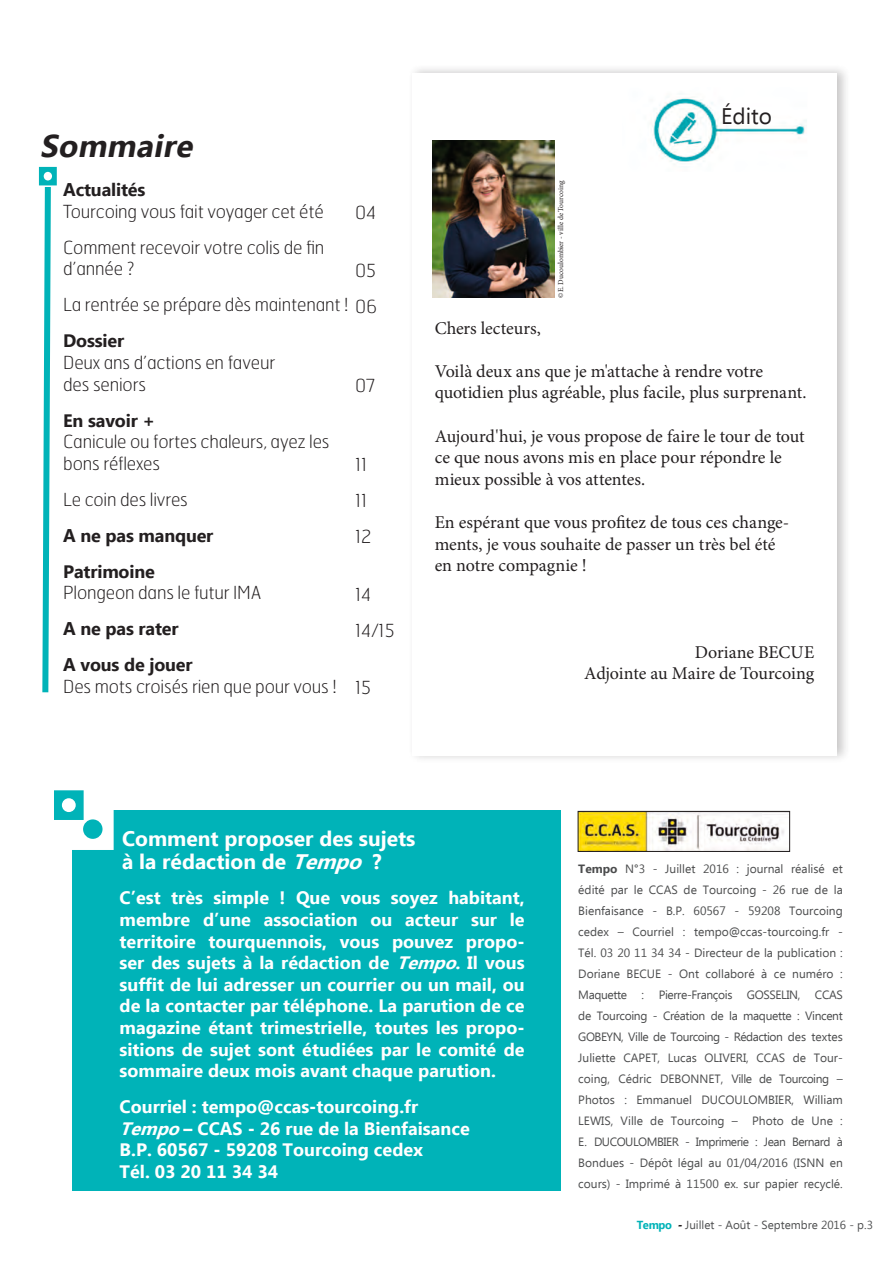
<style>
.page{position:relative;width:893px;height:1263px;background:#fff}
.page>*{position:absolute;margin:0;border:0;box-sizing:border-box;transform-origin:0 0}
.t1{font:italic 700 31.5px "Ebrima";color:#231f20}
.t2{font:22.5px "Ebrima";color:#231f20}
.t3{font:700 21px "Ebrima";color:#fff}
.t4{font:700 18px/21.6px "Ebrima";color:#fff;text-align:justify}
.t5{font:18px/21.6px "Minion Pro";letter-spacing:-.005em;color:#231f20}
.t6{font:100 18px/21.6px "Hermes FB";letter-spacing:-.01em;color:#231f20}
.t7{font:700 18px "Ebrima";letter-spacing:-.01em;color:#231f20}
.t8{font:12px/21px "Ebrima";color:#4b4c4d;text-align:justify}
.t9{font:12px "Ebrima";letter-spacing:-.03em;color:#4b4c4d}
.t10{font:11.7px "Ebrima";color:#4e4f50}
.t11{font:7.5px "Minion Pro";color:#231f20}
.s1{font-style:italic}
.s2{font-weight:700}
.s3{font-weight:700;color:#00b3b8}
.s4{font-weight:700;font-style:italic;color:#231f20}
</style>
<div class="page">
<div style="left:72px;top:810px;width:489px;height:381px;background:#00b3b8"></div>
<div style="left:407px;top:63px;width:443px;height:700px;background:#231f20;opacity:.25"></div>
<div style="left:412px;top:74px;width:425px;height:682px;background:#fff"></div>
<img style="left:652px;top:98px;width:155px;height:64px">
<svg style="left:54px;top:790px;width:60px;height:60px"></svg>
<img style="left:432px;top:140px;width:123px;height:157px">
<svg style="left:39px;top:167px;width:18px;height:526px"></svg>
<img style="left:580px;top:813px;width:206px;height:37px">
<div style="left:578px;top:811px;width:212px;height:41px;border:1px solid #231f20"></div>
<p class="t1" style="left:40px;top:122px;width:163px">Sommaire</p>
<p class="t7" style="left:63px;top:176px;width:84px">Actualités</p>
<p class="t6" style="left:63px;top:200px;width:262px">Tourcoing vous fait voyager cet été</p>
<p class="t6" style="left:63px;top:236px;width:263px">Comment recevoir votre colis de fin d’année ?</p>
<p class="t6" style="left:63px;top:294px;width:315px">La rentrée se prépare dès maintenant ! 06</p>
<p class="t7" style="left:63px;top:328px;width:63px">Dossier</p>
<p class="t6" style="left:63px;top:351px;width:213px">Deux ans d’actions en faveur</p>
<p class="t6" style="left:63px;top:373px;width:84px">des seniors</p>
<p class="t7" style="left:63px;top:407px;width:93px">En savoir +</p>
<p class="t6" style="left:63px;top:430px;width:268px">Canicule ou fortes chaleurs, ayez les bons réflexes</p>
<p class="t6" style="left:63px;top:488px;width:126px">Le coin des livres</p>
<p class="t7" style="left:63px;top:522px;width:152px">A ne pas manquer</p>
<p class="t7" style="left:63px;top:558px;width:93px">Patrimoine</p>
<p class="t6" style="left:63px;top:582px;width:200px">Plongeon dans le futur IMA</p>
<p class="t7" style="left:63px;top:616px;width:117px">A ne pas rater</p>
<p class="t7" style="left:63px;top:652px;width:131px">A vous de jouer</p>
<p class="t6" style="left:63px;top:675px;width:275px">Des mots croisés rien que pour vous !</p>
<p class="t6" style="left:355px;top:201px;width:23px">04</p>
<p class="t6" style="left:355px;top:259px;width:23px">05</p>
<p class="t6" style="left:355px;top:374px;width:22px">07</p>
<p class="t6" style="left:355px;top:453px;width:14px">11</p>
<p class="t6" style="left:355px;top:489px;width:14px">11</p>
<p class="t6" style="left:355px;top:525px;width:18px">12</p>
<p class="t6" style="left:355px;top:583px;width:18px">14</p>
<p class="t6" style="left:355px;top:619px;width:41px">14/15</p>
<p class="t6" style="left:355px;top:676px;width:18px">15</p>
<p class="t11" style="left:556px;top:297px;width:118px;rotate:-90deg">©E. Ducoulombier - ville de Tourcoing</p>
<p class="t2" style="left:721px;top:100px;width:52px">Édito</p>
<p class="t5" style="left:435px;top:317px;width:108px">Chers lecteurs,</p>
<p class="t5" style="left:435px;top:360px;width:330px">Voilà deux ans que je m'attache à rendre votre</p>
<p class="t5" style="left:435px;top:382px;width:373px">quotidien plus agréable, plus facile, plus surprenant.</p>
<p class="t5" style="left:435px;top:425px;width:371px">Aujourd'hui, je vous propose de faire le tour de tout ce que nous avons mis en place pour répondre le mieux possible à vos attentes.</p>
<p class="t5" style="left:435px;top:511px;width:356px">En espérant que vous profitez de tous ces change&shy;ments, je vous souhaite de passer un très bel été</p>
<p class="t5" style="left:435px;top:555px;width:154px">en notre compagnie !</p>
<p class="t5" style="left:695px;top:641px;width:121px">Doriane BECUE</p>
<p class="t5" style="left:584px;top:663px;width:231px">Adjointe au Maire de Tourcoing</p>
<p class="t3" style="left:122px;top:823px;width:295px">Comment proposer des sujets</p>
<p class="t3" style="left:122px;top:846px;width:261px">à la rédaction de <span class="s1">Tempo</span>?</p>
<p class="t4" style="left:120px;top:888px;width:407px">C’est très simple ! Que vous soyez habitant, membre d’une association ou acteur sur le territoire tourquennois, vous pouvez propo&shy;ser des sujets à la rédaction de <span class="s1">Tempo</span>. Il vous suffit de lui adresser un courrier ou un mail, ou de la contacter par téléphone. La parution de ce magazine étant trimestrielle, toutes les propo&shy;sitions de sujet sont étudiées par le comité de sommaire deux mois avant chaque parution.</p>
<p class="t4" style="left:120px;top:1097px;width:300px">Courriel : tempo@ccas-tourcoing.fr</p>
<p class="t4" style="left:120px;top:1118px;width:352px"><span class="s1">Tempo</span>– CCAS - 26 rue de la Bienfaisance</p>
<p class="t4" style="left:120px;top:1140px;width:305px">B.P. 60567 - 59208 Tourcoing cedex</p>
<p class="t4" style="left:120px;top:1162px;width:160px">Tél. 03 20 11 34 34</p>
<p class="t8" style="left:578px;top:859px;width:266px"><span class="s2">Tempo</span> N°3 - Juillet 2016 : journal réalisé et édité par le CCAS de Tourcoing - 26 rue de la Bienfaisance - B.P. 60567 - 59208 Tourcoing</p>
<p class="t8" style="left:578px;top:922px;width:266px">cedex – Courriel : tempo@ccas-tourcoing.fr -<br>Tél. 03 20 11 34 34 - Directeur de la publication :</p>
<p class="t8" style="left:578px;top:964px;width:266px">Doriane BECUE - Ont collaboré à ce numéro :</p>
<p class="t9" style="left:578px;top:986px;width:266px">Maquette : Pierre-François GOSSELIN, CCAS</p>
<p class="t9" style="left:578px;top:1007px;width:266px">de Tourcoing - Création de la maquette : Vincent</p>
<p class="t8" style="left:578px;top:1027px;width:266px">GOBEYN, Ville de Tourcoing - Rédaction des textes Juliette CAPET, Lucas OLIVERI, CCAS de Tour&shy;coing, Cédric DEBONNET, Ville de Tourcoing – Photos : Emmanuel DUCOULOMBIER, William LEWIS, Ville de Tourcoing – Photo de Une :</p>
<p class="t8" style="left:578px;top:1132px;width:266px">E. DUCOULOMBIER - Imprimerie : Jean Bernard à Bondues - Dépôt légal au 01/04/2016 (ISNN en cours) - Imprimé à 11500 ex. sur papier recyclé.</p>
<p class="t10" style="left:637px;top:1217px;width:238px"><span class="s3">Tempo</span> <span class="s4">-</span>Juillet - Août - Septembre 2016 - p.3</p>
</div>
